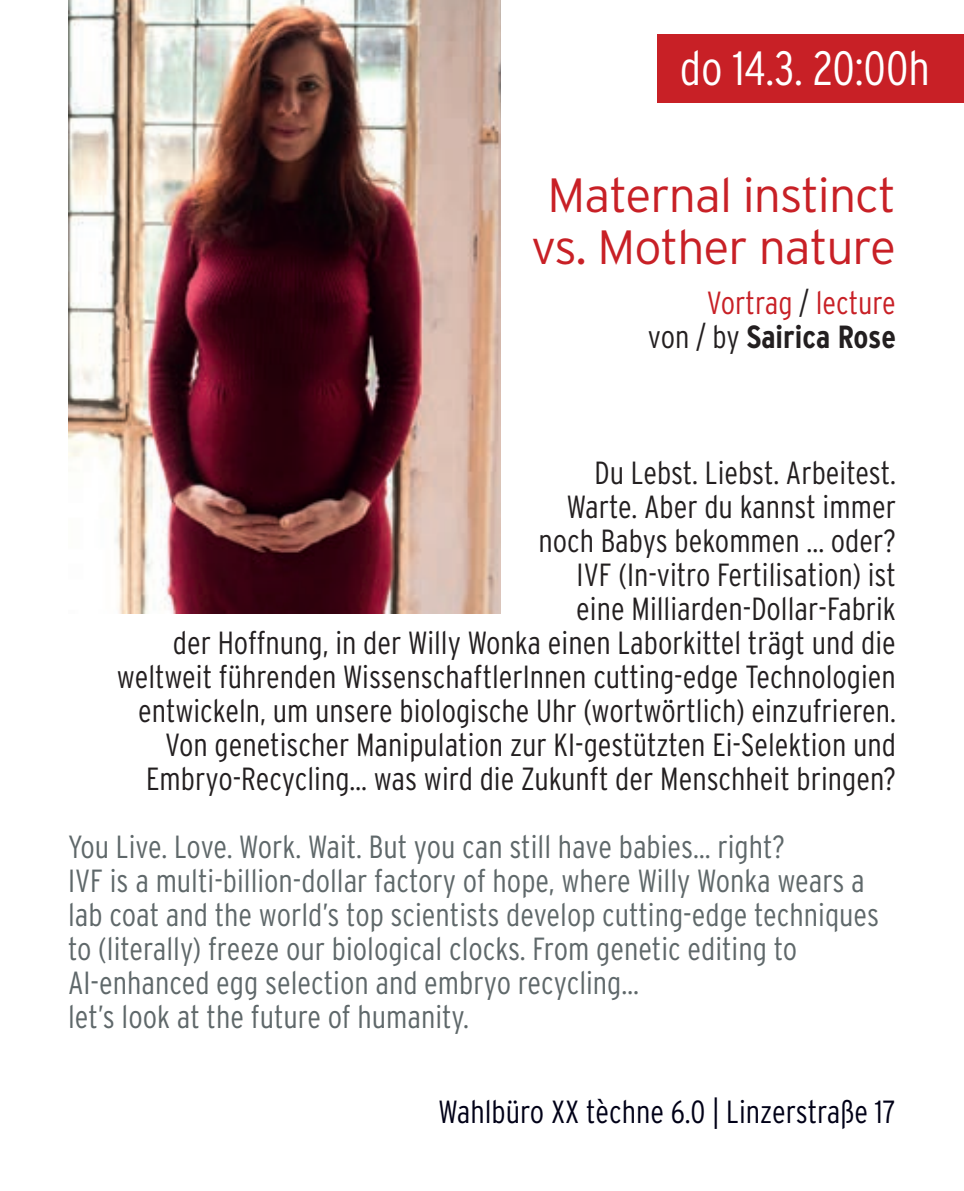
<style>
.page{position:relative;width:964px;height:1191px;background:#fff}
.page>*{position:absolute;margin:0;border:0;box-sizing:border-box;transform-origin:0 0}
.t1{font:300 48px/52px "Interstate";letter-spacing:-.02em;color:#c82026;text-align:center}
.t2{font:300 condensed 48px "Interstate";color:#fff}
.t3{font:300 condensed 32px/34px "Interstate";color:#231f20;text-align:right}
.t4{font:300 condensed 32px/34px "Interstate";color:#5f686a}
.t5{font:300 condensed 32px "Interstate";color:#000017}
.t6{font:300 condensed 32px/34px "Interstate";color:#c82026;text-align:right}
.s1{color:#231f20}
.s2{font-weight:700;color:#231f20}
</style>
<div class="page">
<img style="left:68px;top:0;width:433px;height:613px">
<div style="left:658px;top:34px;width:306px;height:68px;background:#c82026"></div>
<h1 class="t2" style="left:680px;top:41px;width:252px">do 14.3. 20:00h</h1>
<h1 class="t1" style="left:531px;top:169px;width:366px">Maternal instinct vs. Mother nature</h1>
<p class="t6" style="left:648px;top:285px;width:249px">Vortrag <span class="s1">/</span> lecture<br><span class="s1">von / by</span> <span class="s2">Sairica Rose</span></p>
<p class="t3" style="left:117px;top:455px;width:780px">Du Lebst. Liebst. Arbeitest.<br>Warte. Aber du kannst immer<br>noch Babys bekommen ... oder?<br>IVF (In-vitro Fertilisation) ist<br>eine Milliarden-Dollar-Fabrik<br>der Hoffnung, in der Willy Wonka einen Laborkittel trägt und die weltweit führenden WissenschaftlerInnen cutting-edge Technologien entwickeln, um unsere biologische Uhr (wortwörtlich) einzufrieren.<br>Von genetischer Manipulation zur KI-gestützten Ei-Selektion und Embryo-Recycling… was wird die Zukunft der Menschheit bringen?</p>
<p class="t4" style="left:68px;top:829px;width:812px">You Live. Love. Work. Wait. But you can still have babies… right?<br>IVF is a multi-billion-dollar factory of hope, where Willy Wonka wears a lab coat and the world’s top scientists develop cutting-edge techniques to (literally) freeze our biological clocks. From genetic editing to AI-enhanced egg selection and embryo recycling…<br>let’s look at the future of humanity.</p>
<p class="t5" style="left:438px;top:1093px;width:459px">Wahlbüro XX tèchne 6.0 | Linzerstraße 17</p>
</div>
